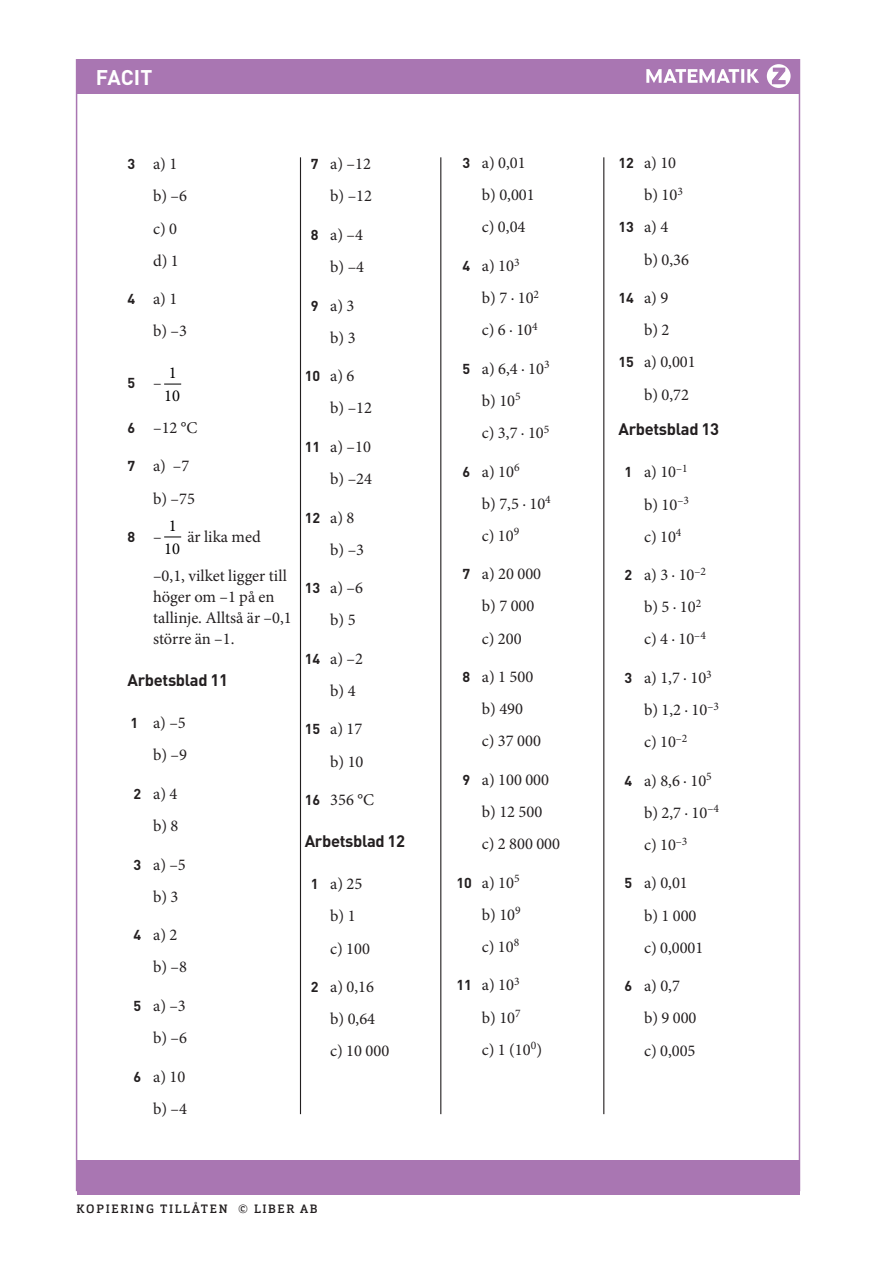
<style>
.page{position:relative;width:893px;height:1263px;background:#fff}
.page>*{position:absolute;margin:0;border:0;box-sizing:border-box;transform-origin:0 0}
.t1{font:700 21px "DIN Pro";letter-spacing:.005em;color:#fff}
.t2{font:700 21px "Arial";color:#a976b2}
.t3{font:16.65px/23.2px "Minion Pro";color:#000}
.t4{font:16.5px/32.1px "Minion Pro";color:#231f20}
.t5{font:700 16.5px "DIN Pro";letter-spacing:-.02em;color:#231f20}
.t6{font:700 14.25px "DIN Pro";color:#231f20}
.t7{font:500 12px "Orgon Slab";letter-spacing:.14em;color:#231f20}
.s1{font-family:"DIN Pro";font-weight:700;font-size:14.25px}
.s2{font-family:"Minion Pro";font-weight:400;font-size:16.5px}
</style>
<div class="page">
<div style="left:77px;top:59px;width:722px;height:34px;background:#a976b2"></div>
<div style="left:77px;top:1160px;width:722px;height:34px;background:#a976b2"></div>
<div style="left:767px;top:64px;width:24px;height:24px;background:#fff;border-radius:50%"></div>
<svg style="left:646px;top:69px;width:113px;height:14px"></svg>
<svg style="left:772px;top:67px;width:14px;height:18px"></svg>
<svg style="left:165px;top:384px;width:16px;height:1px"></svg>
<svg style="left:165px;top:536px;width:16px;height:1px"></svg>
<hr style="left:300px;top:157px;width:1px;height:957px;background:#231f20">
<hr style="left:440px;top:157px;width:1px;height:957px;background:#231f20">
<hr style="left:603px;top:157px;width:1px;height:957px;background:#231f20">
<p class="t1" style="left:96px;top:63px;width:58px">FACIT</p>
<p class="t2" style="left:772px;top:61px;width:14px">Z</p>
<p class="t4" style="left:153px;top:148px;width:35px;text-indent:-26px"><span class="s1">3</span> a) 1 b) –6 c) 0 d) 1</p>
<p class="t4" style="left:153px;top:283px;width:35px;text-indent:-26px"><span class="s1">4</span> a) 1 b) –3</p>
<p class="t6" style="left:128px;top:373px;width:36px">5 <span class="s2">–</span></p>
<p class="t3" style="left:164px;top:361px;width:17px">1<br>10</p>
<p class="t4" style="left:128px;top:412px;width:71px"><span class="s1">6</span> –12 °C</p>
<p class="t4" style="left:153px;top:450px;width:43px;text-indent:-26px"><span class="s1">7</span> a) –7 b) –75</p>
<p class="t6" style="left:128px;top:527px;width:36px">8 <span class="s2">–</span></p>
<p class="t3" style="left:164px;top:514px;width:17px">1<br>10</p>
<p class="t4" style="left:188px;top:521px;width:75px">är lika med</p>
<p class="t4" style="left:153px;top:565px;width:140px;line-height:21px">–0,1, vilket ligger till höger om –1 på en tallinje. Alltså är –0,1 större än –1.</p>
<p class="t5" style="left:128px;top:668px;width:102px">Arbetsblad 11</p>
<p class="t4" style="left:131px;top:707px;width:58px;text-align:right"><span class="s1">1</span> a) –5 b) –9</p>
<p class="t4" style="left:134px;top:778px;width:46px;text-align:right"><span class="s1">2</span> a) 4 b) 8</p>
<p class="t4" style="left:153px;top:848px;width:34px;text-indent:-20px"><span class="s1">3</span> a) –5 b) 3</p>
<p class="t4" style="left:153px;top:919px;width:35px;text-indent:-20px"><span class="s1">4</span> a) 2 b) –8</p>
<p class="t4" style="left:134px;top:990px;width:55px;text-align:right"><span class="s1">5</span> a) –3 b) –6</p>
<p class="t4" style="left:134px;top:1060px;width:55px;text-align:right"><span class="s1">6</span> a) 10 b) –4</p>
<p class="t4" style="left:311px;top:148px;width:63px;text-align:right"><span class="s1">7</span> a) –12 b) –12</p>
<p class="t4" style="left:311px;top:219px;width:55px;text-align:right"><span class="s1">8</span> a) –4 b) –4</p>
<p class="t4" style="left:311px;top:289px;width:46px;text-align:right"><span class="s1">9</span> a) 3 b) 3</p>
<p class="t4" style="left:330px;top:360px;width:43px;text-indent:-26px"><span class="s1">10</span> a) 6 b) –12</p>
<p class="t4" style="left:305px;top:431px;width:69px;text-align:right"><span class="s1">11</span> a) –10 b) –24</p>
<p class="t4" style="left:330px;top:501px;width:35px;text-indent:-26px"><span class="s1">12</span> a) 8 b) –3</p>
<p class="t4" style="left:330px;top:572px;width:34px;text-indent:-26px"><span class="s1">13</span> a) –6 b) 5</p>
<p class="t4" style="left:330px;top:642px;width:34px;text-indent:-26px"><span class="s1">14</span> a) –2 b) 4</p>
<p class="t4" style="left:305px;top:713px;width:60px;text-align:right"><span class="s1">15</span> a) 17 b) 10</p>
<p class="t4" style="left:305px;top:784px;width:71px"><span class="s1">16</span> 356 °C</p>
<p class="t5" style="left:305px;top:829px;width:102px">Arbetsblad 12</p>
<p class="t4" style="left:330px;top:868px;width:41px;text-indent:-20px"><span class="s1">1</span> a) 25 b) 1 c) 100</p>
<p class="t4" style="left:330px;top:971px;width:61px;text-indent:-20px"><span class="s1">2</span> a) 0,16 b) 0,64 c) 10 000</p>
<p class="t7" style="left:77px;top:1201px;width:243px">KOPIERING TILLÅTEN © LIBER AB</p>
<p class="t4" style="left:482px;top:147px;width:54px;text-indent:-20px"><span class="s1">3</span> a) 0,01 b) 0,001 c) 0,04</p>
<p class="t4" style="left:482px;top:250px;width:59px;text-indent:-20px"><span class="s1">4</span> a) 10<sup>3<br></sup>b) 7 · 10<sup>2 </sup>c) 6 · 10<sup>4</sup></p>
<p class="t4" style="left:482px;top:352px;width:69px;text-indent:-20px"><span class="s1">5</span> a) 6,4 · 10<sup>3 </sup>b) 10<sup>5<br></sup>c) 3,7 · 10<sup>5</sup></p>
<p class="t4" style="left:482px;top:455px;width:70px;text-indent:-20px"><span class="s1">6</span> a) 10<sup>6<br></sup>b) 7,5 · 10<sup>4 </sup>c) 10<sup>9</sup></p>
<p class="t4" style="left:482px;top:558px;width:61px;text-indent:-20px"><span class="s1">7</span> a) 20 000 b) 7 000 c) 200</p>
<p class="t4" style="left:482px;top:661px;width:61px;text-indent:-20px"><span class="s1">8</span> a) 1 500 b) 490<br>c) 37 000</p>
<p class="t4" style="left:482px;top:764px;width:80px;text-indent:-20px"><span class="s1">9</span> a) 100 000 b) 12 500<br>c) 2 800 000</p>
<p class="t4" style="left:482px;top:866px;width:40px;text-align:justify;text-indent:-26px"><span class="s1">10</span> a) 10<sup>5 </sup>b) 10<sup>9 </sup>c) 10<sup>8</sup></p>
<p class="t4" style="left:482px;top:969px;width:62px;text-indent:-26px"><span class="s1">11</span> a) 10<sup>3<br></sup>b) 10<sup>7<br></sup>c) 1 (10<sup>0</sup>)</p>
<p class="t4" style="left:618px;top:147px;width:59px"><span class="s1">12</span> a) 10</p>
<p class="t4" style="left:644px;top:179px;width:40px">b) 10<sup>3</sup></p>
<p class="t4" style="left:618px;top:211px;width:51px"><span class="s1">13</span> a) 4</p>
<p class="t4" style="left:644px;top:243px;width:46px">b) 0,36</p>
<p class="t4" style="left:618px;top:282px;width:51px"><span class="s1">14</span> a) 9</p>
<p class="t4" style="left:644px;top:314px;width:27px">b) 2</p>
<p class="t4" style="left:618px;top:346px;width:79px"><span class="s1">15</span> a) 0,001</p>
<p class="t4" style="left:644px;top:378px;width:46px">b) 0,72</p>
<p class="t5" style="left:618px;top:417px;width:102px">Arbetsblad 13</p>
<p class="t4" style="left:644px;top:456px;width:46px;text-align:justify;text-indent:-20px"><span class="s1">1</span> a) 10<sup>–1 </sup>b) 10<sup>–3 </sup>c) 10<sup>4</sup></p>
<p class="t4" style="left:644px;top:559px;width:64px;text-indent:-20px"><span class="s1">2</span> a) 3 · 10<sup>–2 </sup>b) 5 · 10<sup>2 </sup>c) 4 · 10<sup>–4</sup></p>
<p class="t4" style="left:644px;top:662px;width:76px;text-indent:-20px"><span class="s1">3</span> a) 1,7 · 10<sup>3 </sup>b) 1,2 · 10<sup>–3 </sup>c) 10<sup>–2</sup></p>
<p class="t4" style="left:644px;top:764px;width:76px;text-indent:-20px"><span class="s1">4</span> a) 8,6 · 10<sup>5 </sup>b) 2,7 · 10<sup>–4 </sup>c) 10<sup>–3</sup></p>
<p class="t4" style="left:644px;top:867px;width:61px;text-indent:-20px"><span class="s1">5</span> a) 0,01 b) 1 000 c) 0,0001</p>
<p class="t4" style="left:644px;top:970px;width:54px;text-indent:-20px"><span class="s1">6</span> a) 0,7 b) 9 000 c) 0,005</p>
</div>
